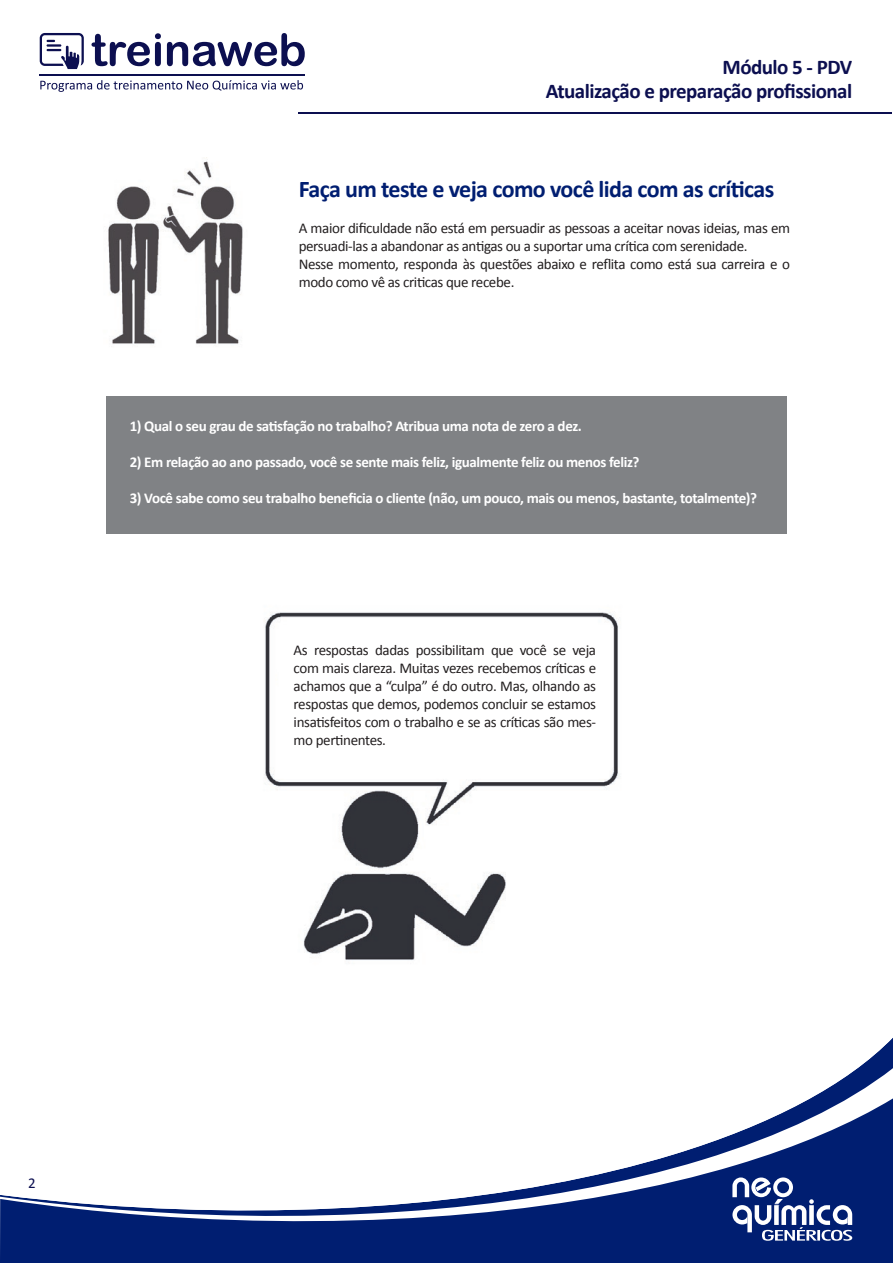
<style>
.page{position:relative;width:893px;height:1263px;background:#fff}
.page>*{position:absolute;margin:0;border:0;box-sizing:border-box;transform-origin:0 0}
.t1{font:700 24px "Calibri";letter-spacing:-.025em;color:#001e71}
.t2{font:700 21px/24px "Calibri";letter-spacing:-.025em;color:#0c0f50;text-align:right}
.t3{font:15px/18px "Calibri";letter-spacing:-.025em;color:#231f20}
.t4{font:700 15px "Calibri";letter-spacing:-.025em;color:#fff}
.t5{font:15px "Calibri";color:#0c0f50}
</style>
<div class="page">
<div style="left:0;top:1221px;width:893px;height:42px;background:#001e71"></div>
<svg style="left:0;top:1038px;width:893px;height:183px"></svg>
<svg style="left:732px;top:1177px;width:120px;height:64px"></svg>
<svg style="left:40px;top:80px;width:263px;height:12px"></svg>
<svg style="left:91px;top:33px;width:70px;height:33px"></svg>
<svg style="left:167px;top:33px;width:138px;height:33px"></svg>
<svg style="left:40px;top:33px;width:44px;height:36px"></svg>
<hr style="left:39px;top:74px;width:265px;height:1px;background:#0c0f50">
<hr style="left:299px;top:113px;width:592px;height:1px;background:#0c0f50">
<img style="left:108px;top:157px;width:135px;height:187px">
<div style="left:106px;top:396px;width:681px;height:137px;background:#808285"></div>
<img style="left:265px;top:612px;width:353px;height:348px">
<svg style="left:279px;top:624px;width:332px;height:146px"></svg>
<h2 class="t2" style="left:546px;top:55px;width:308px">Módulo 5 - PDV<br>Atualização e preparação profissional</h2>
<h1 class="t1" style="left:299px;top:173px;width:477px">Faça um teste e veja como você lida com as críticas</h1>
<p class="t3" style="left:299px;top:219px;width:493px">A maior dificuldade não está em persuadir as pessoas a aceitar novas ideias, mas em persuadi-las a abandonar as antigas ou a suportar uma crítica com serenidade.<br>Nesse momento, responda às questões abaixo e reflita como está sua carreira e o modo como vê as criticas que recebe.</p>
<p class="t4" style="left:130px;top:416px;width:454px">1) Qual o seu grau de satisfação no trabalho? Atribua uma nota de zero a dez.</p>
<p class="t4" style="left:130px;top:452px;width:511px">2) Em relação ao ano passado, você se sente mais feliz, igualmente feliz ou menos feliz?</p>
<p class="t4" style="left:130px;top:488px;width:629px">3) Você sabe como seu trabalho beneficia o cliente (não, um pouco, mais ou menos, bastante, totalmente)?</p>
<p class="t3" style="left:294px;top:641px;width:304px;text-align:justify">As respostas dadas possibilitam que você se veja com mais clareza. Muitas vezes recebemos críticas e achamos que a “culpa” é do outro. Mas, olhando as respostas que demos, podemos concluir se estamos insatisfeitos com o trabalho e se as críticas são mes&shy;mo pertinentes.</p>
<p class="t5" style="left:28px;top:1173px;width:9px">2</p>
</div>
